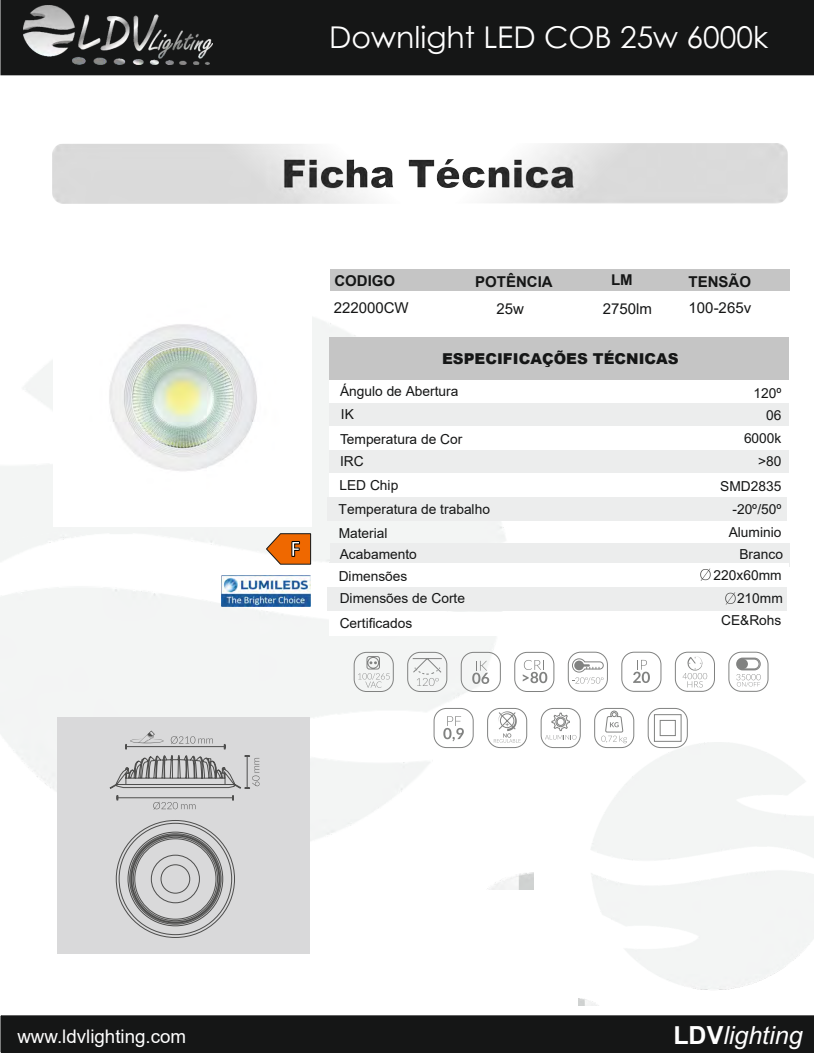
<style>
.page{position:relative;width:814px;height:1053px;background:#fff}
.page>*{position:absolute;margin:0;border:0;box-sizing:border-box;transform-origin:0 0}
.t1{font:30px "Century Gothic";color:#fff}
.t2{font:italic 25px "Arial";color:#fff}
.t3{font:700 23.5px "Calibri";color:#fff;scale:.92 1}
.t4{font:18.75px "Arial";color:#fff}
.t5{font:700 15px "Arial";color:#151616}
.t6{font:900 15px "Arial";color:#151616}
.t7{font:15px "Arial";color:#151616}
.t8{font:15px "Arial";color:#151616}
.t9{font:13.75px/25.4px "Arial";color:#151616}
.t10{font:13.75px "Arial";color:#151616}
.s1{font-style:inherit}
.s2{font-weight:700;font-style:normal}
</style>
<div class="page">
<img style="left:1px;top:498px;width:505px;height:123px">
<svg style="left:1px;top:75px;width:813px;height:423px"></svg>
<div style="left:304px;top:119px;width:488px;height:60px;background:#fff;border:1px solid #d9d9da;border-radius:11px"></div>
<div style="left:52px;top:119px;width:516px;height:60px;background:#fff;border:1px solid #d9d9da;border-radius:11px"></div>
<div style="left:330px;top:269px;width:459px;height:22px;background:#c5c5c5"></div>
<div style="left:330px;top:337px;width:459px;height:42px;background:#c5c5c5"></div>
<div style="left:0;top:0;width:814px;height:75px;background:#151616"></div>
<img style="left:23px;top:5px;width:189px;height:60px">
<div style="left:1px;top:1015px;width:813px;height:37px;background:#151616"></div>
<div style="left:57px;top:717px;width:252px;height:237px;background:#d9d9da"></div>
<svg style="left:266px;top:533px;width:45px;height:31px"></svg>
<img style="left:52px;top:143px;width:735px;height:61px">
<img style="left:222px;top:575px;width:88px;height:31px">
<div style="left:329px;top:380px;width:459px;height:23px;background:#fff"></div>
<div style="left:330px;top:403px;width:459px;height:23px;background:#eceded"></div>
<div style="left:330px;top:449px;width:459px;height:23px;background:#eceded"></div>
<div style="left:328px;top:497px;width:459px;height:24px;background:#eceded"></div>
<div style="left:330px;top:543px;width:459px;height:24px;background:#eceded"></div>
<div style="left:330px;top:473px;width:459px;height:23px;background:#fff"></div>
<div style="left:330px;top:426px;width:459px;height:24px;background:#fff"></div>
<div style="left:329px;top:563px;width:459px;height:24px;background:#fff"></div>
<div style="left:328px;top:587px;width:459px;height:24px;background:#eceded"></div>
<div style="left:329px;top:611px;width:459px;height:24px;background:#fff"></div>
<svg style="left:725px;top:592px;width:11px;height:12px"></svg>
<svg style="left:700px;top:568px;width:11px;height:13px"></svg>
<img style="left:53px;top:268px;width:258px;height:259px">
<svg style="left:116px;top:820px;width:119px;height:118px"></svg>
<hr style="left:117px;top:797px;width:116px;height:1px;background:#4e4e4d">
<svg style="left:153px;top:801px;width:42px;height:8px"></svg>
<svg style="left:109px;top:730px;width:150px;height:59px"></svg>
<svg style="left:568px;top:651px;width:40px;height:40px"></svg>
<svg style="left:633px;top:659px;width:17px;height:24px"></svg>
<div style="left:621px;top:652px;width:40px;height:39px;border:1px solid #818281;border-radius:12px"></div>
<svg style="left:523px;top:660px;width:24px;height:23px"></svg>
<div style="left:514px;top:652px;width:40px;height:39px;border:1px solid #818281;border-radius:12px"></div>
<svg style="left:472px;top:660px;width:17px;height:24px"></svg>
<div style="left:461px;top:652px;width:39px;height:39px;border:1px solid #818281;border-radius:12px"></div>
<svg style="left:354px;top:652px;width:40px;height:40px"></svg>
<svg style="left:407px;top:652px;width:40px;height:40px"></svg>
<div style="left:675px;top:652px;width:40px;height:39px;border:1px solid #818281;border-radius:12px"></div>
<svg style="left:682px;top:656px;width:25px;height:31px"></svg>
<svg style="left:494px;top:711px;width:27px;height:31px"></svg>
<div style="left:487px;top:708px;width:40px;height:39px;border:1px solid #818281;border-radius:12px"></div>
<svg style="left:541px;top:708px;width:40px;height:40px"></svg>
<svg style="left:443px;top:716px;width:21px;height:25px"></svg>
<div style="left:434px;top:708px;width:39px;height:39px;border:1px solid #818281;border-radius:12px"></div>
<div style="left:728px;top:652px;width:40px;height:39px;border:1px solid #818281;border-radius:12px"></div>
<svg style="left:736px;top:657px;width:24px;height:29px"></svg>
<div style="left:737px;top:658px;width:11px;height:11px;background:#818281;border-radius:50%"></div>
<svg style="left:594px;top:708px;width:40px;height:40px"></svg>
<svg style="left:648px;top:708px;width:40px;height:40px"></svg>
<h1 class="t1" style="left:329px;top:16px;width:440px">Downlight LED COB 25w 6000k</h1>
<p class="t5" style="left:334px;top:275px;width:62px">CODIGO</p>
<p class="t5" style="left:475px;top:271px;width:79px">POTÊNCIA</p>
<p class="t5" style="left:611px;top:274px;width:23px">LM</p>
<p class="t5" style="left:688px;top:271px;width:64px">TENSÃO</p>
<p class="t7" style="left:334px;top:297px;width:77px">222000<span class="s1">CW</span></p>
<p class="t8" style="left:496px;top:298px;width:29px">2<span class="s1">5</span>w</p>
<p class="t7" style="left:602px;top:298px;width:51px">2750<span class="s1">lm</span></p>
<p class="t7" style="left:688px;top:297px;width:64px">100<span class="s1">-2</span>65<span class="s1">v</span></p>
<h3 class="t3" style="left:290px;top:532px;width:12px">F</h3>
<p class="t6" style="left:442px;top:347px;width:238px">ESPECIFICAÇÕES TÉCNICAS</p>
<p class="t9" style="left:340px;top:378px;width:120px">Ángulo de Abertura</p>
<p class="t9" style="left:340px;top:401px;width:124px">IK<br>Temperatura de Cor</p>
<p class="t9" style="left:340px;top:448px;width:25px">IRC</p>
<p class="t9" style="left:339px;top:496px;width:153px">Temperatura de trabalho</p>
<p class="t9" style="left:339px;top:472px;width:60px">LED Chip</p>
<p class="t9" style="left:339px;top:523px;width:80px;line-height:20.8px">Material<br>Acabamento</p>
<p class="t9" style="left:339px;top:565px;width:128px;line-height:22px">Dimensões<br>Dimensões de Corte</p>
<p class="t9" style="left:340px;top:610px;width:74px">Certificados</p>
<p class="t9" style="left:753px;top:380px;width:29px">120º</p>
<p class="t9" style="left:766px;top:402px;width:17px">06</p>
<p class="t10" style="left:744px;top:433px;width:39px">6000k</p>
<p class="t10" style="left:758px;top:456px;width:25px">&gt;80</p>
<p class="t10" style="left:732px;top:504px;width:51px">-20º/50º</p>
<p class="t10" style="left:720px;top:480px;width:63px">SMD2835</p>
<p class="t10" style="left:729px;top:527px;width:54px">Aluminio</p>
<p class="t9" style="left:739px;top:541px;width:45px">Branco</p>
<p class="t9" style="left:713px;top:563px;width:71px;line-height:23.2px;text-align:right">220x60mm<br>210<span class="s1">mm</span></p>
<p class="t10" style="left:721px;top:615px;width:62px">CE&amp;Rohs</p>
<h3 class="t4" style="left:17px;top:1023px;width:170px">www.ldvlighting.com</h3>
<h2 class="t2" style="left:673px;top:1026px;width:131px"><span class="s2">LDV</span>lighting</h2>
</div>
